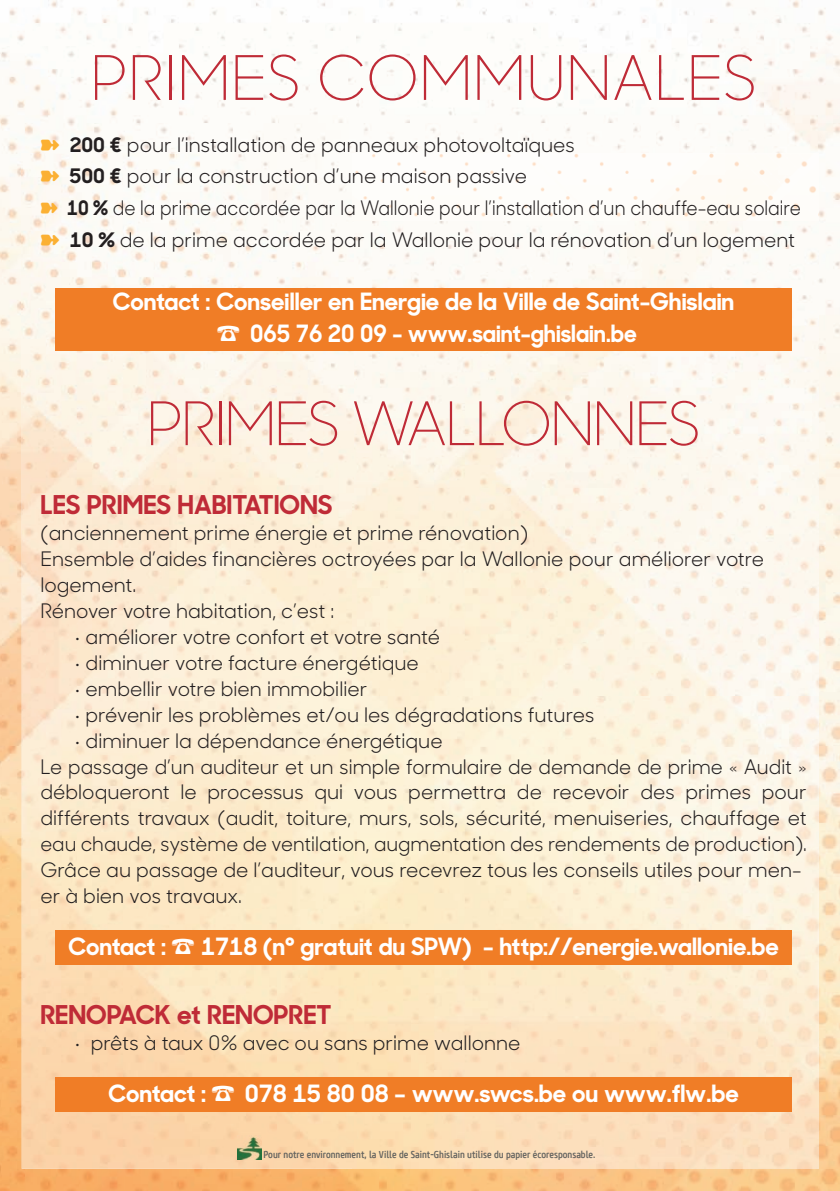
<style>
.page{position:relative;width:840px;height:1191px;background:#fff}
.page>*{position:absolute;margin:0;border:0;box-sizing:border-box;transform-origin:0 0}
.t1{font:300 61.4px "Sharp Sans No 1";color:#bf2b37}
.t2{font:300 60px "Sharp Sans No 1";letter-spacing:-.04em;color:#bf2b37}
.t3{font:700 26px "Sharp Sans No 1";color:#bf2b37}
.t4{font:700 23.8px/31.8px "Sharp Sans No 1";color:#fff;text-align:center}
.t5{font:20px/26px "Sharp Sans No 1";color:#231f20}
.t6{font:500 10px "Core Sans M57 Cn";color:#63635f}
.s1{font-family:"Zapf Wiame";color:#fbb033}
.s2{font-weight:700}
.s3{font-family:"Zapf Wiame";font-weight:400;font-size:35.8px}
</style>
<div class="page">
<img style="left:0;top:0;width:839px;height:1191px">
<img style="left:22px;top:153px;width:795px;height:1015px">
<div style="left:55px;top:288px;width:736px;height:62px;background:#f07d26"></div>
<div style="left:55px;top:930px;width:736px;height:34px;background:#f07d26"></div>
<div style="left:55px;top:1077px;width:736px;height:34px;background:#f07d26"></div>
<img style="left:237px;top:1135px;width:24px;height:24px">
<h1 class="t1" style="left:90px;top:34px;width:668px">PRIMES COMMUNALES</h1>
<p class="t5" style="left:40px;top:128px;width:761px;line-height:31.6px"><span class="s1">˝</span> <span class="s2">200 €</span> pour l’installation de panneaux photovoltaïques<br><span class="s1">˝</span> <span class="s2">500 €</span> pour la construction d’une maison passive<br><span class="s1">˝</span> <span class="s2">10 %</span> de la prime accordée par la Wallonie pour l’installation d’un chauffe-eau solaire <span class="s1">˝</span> <span class="s2">10 %</span> de la prime accordée par la Wallonie pour la rénovation d’un logement</p>
<p class="t4" style="left:113px;top:284px;width:622px">Contact : Conseiller en Energie de la Ville de Saint-Ghislain <span class="s3">%</span> 065 76 20 09 - www.saint-ghislain.be</p>
<h2 class="t2" style="left:146px;top:381px;width:556px">PRIMES WALLONNES</h2>
<h3 class="t3" style="left:40px;top:485px;width:293px">LES PRIMES HABITATIONS</h3>
<p class="t5" style="left:40px;top:519px;width:724px">(anciennement prime énergie et prime rénovation)<br>Ensemble d’aides financières octroyées par la Wallonie pour améliorer votre logement.<br>Rénover votre habitation, c’est :</p>
<p class="t5" style="left:74px;top:623px;width:367px">• améliorer votre confort et votre santé</p>
<p class="t5" style="left:74px;top:649px;width:346px">• diminuer votre facture énergétique</p>
<p class="t5" style="left:74px;top:675px;width:294px">• embellir votre bien immobilier</p>
<p class="t5" style="left:74px;top:700px;width:521px">• prévenir les problèmes et/ou les dégradations futures</p>
<p class="t5" style="left:40px;top:726px;width:767px;text-indent:34px">• diminuer la dépendance énergétique<br>Le passage d’un auditeur et un simple formulaire de demande de prime « Audit » débloqueront le processus qui vous permettra de recevoir des primes pour différents travaux (audit, toiture, murs, sols, sécurité, menuiseries, chauffage et eau chaude, système de ventilation, augmentation des rendements de production).<br>Grâce au passage de l’auditeur, vous recevrez tous les conseils utiles pour men&shy;er à bien vos travaux.</p>
<p class="t4" style="left:68px;top:929px;width:711px">Contact : <span class="s3">%</span> 1718 (n° gratuit du SPW) - http://energie.wallonie.be</p>
<h3 class="t3" style="left:40px;top:995px;width:292px">RENOPACK et RENOPRET</h3>
<p class="t5" style="left:74px;top:1029px;width:447px">• prêts à taux 0% avec ou sans prime wallonne</p>
<p class="t4" style="left:108px;top:1076px;width:631px">Contact : <span class="s3">%</span> 078 15 80 08 – www.swcs.be ou www.flw.be</p>
<p class="t6" style="left:263px;top:1147px;width:333px">Pour notre environnement, la Ville de Saint-Ghislain utilise du papier écoresponsable.</p>
</div>
